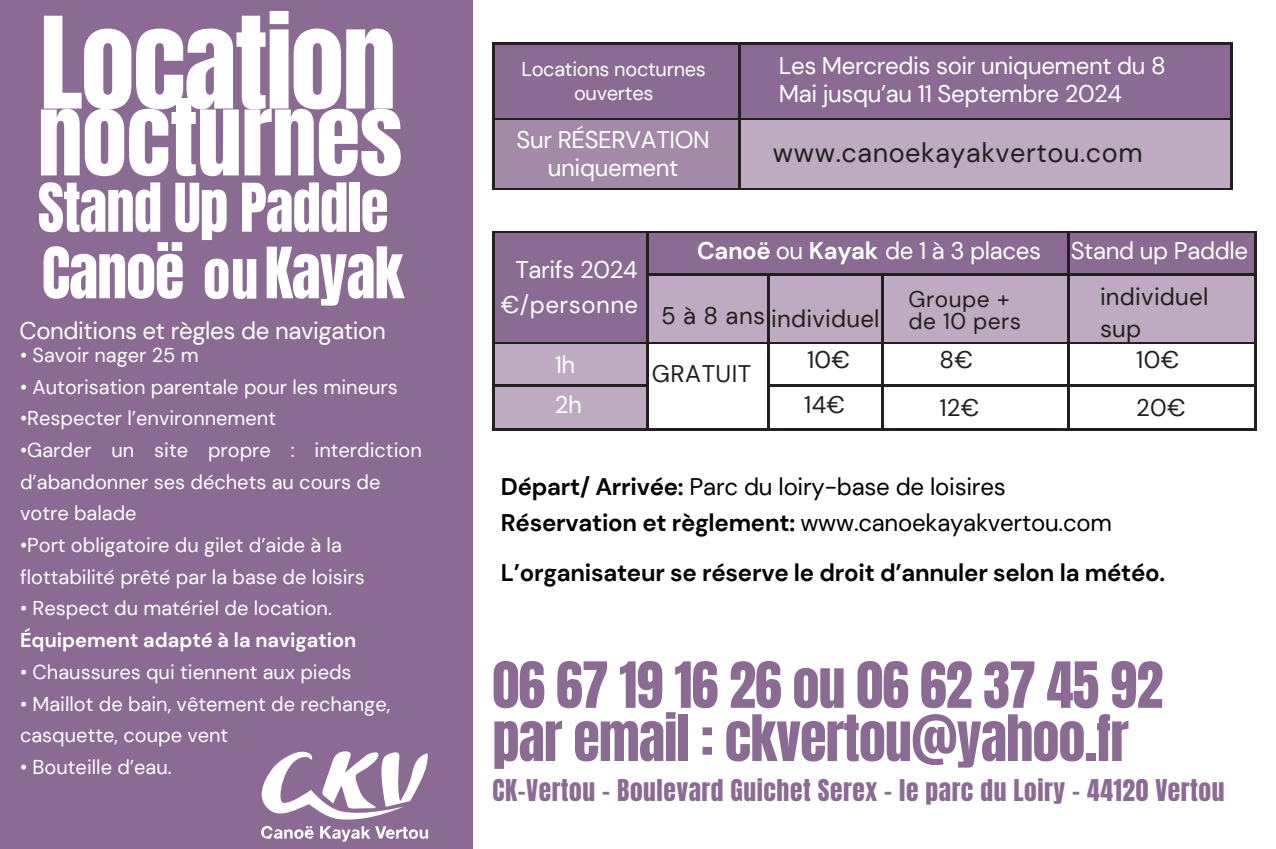
<style>
.page{position:relative;width:1276px;height:849px;background:#fff}
.page>*{position:absolute;margin:0;border:0;box-sizing:border-box;transform-origin:0 0}
.t1{font:108px "Anton";letter-spacing:-.015em;color:#fff}
.t2{font:90px "Anton";letter-spacing:-.005em;color:#fff}
.t3{font:60px "Anton";letter-spacing:-.015em;color:#fff}
.t4{font:57px "Anton";letter-spacing:-.015em;color:#fff}
.t5{font:54px/53.1px "Anton";letter-spacing:-.015em;color:#8b6b93}
.t6{font:54px "Anton";color:#fff}
.t7{font:27px "DM Sans";letter-spacing:.02em;color:#231f20}
.t8{font:25.5px "Anton";letter-spacing:.02em;color:#8b6b93}
.t9{font:24px/39.9px "DM Sans";letter-spacing:-.015em;color:#fff}
.t10{font:24px "DM Sans";letter-spacing:-.01em;color:#000}
.t11{font:24px/32.1px "DM Sans";letter-spacing:.01em;color:#231f20}
.t12{font:700 24px "DM Sans";letter-spacing:-.01em;color:#000}
.t13{font:24px "DM Sans";letter-spacing:.02em;color:#fff}
.t14{font:22.5px "DM Sans";letter-spacing:.02em;color:#231f20}
.t15{font:20.1px/31.8px "DM Sans";color:#fff}
.t16{font:700 20.1px "DM Sans";color:#fff}
.s1{font-weight:700}
</style>
<div class="page">
<div style="left:0;top:0;width:472px;height:848px;background:#8b6b93"></div>
<svg style="left:261px;top:751px;width:167px;height:90px"></svg>
<div style="left:494px;top:44px;width:736px;height:74px;background:#8b6b93"></div>
<div style="left:493px;top:119px;width:246px;height:70px;background:#a589a9"></div>
<div style="left:739px;top:119px;width:492px;height:70px;background:#bfabc1"></div>
<hr style="left:492px;top:43px;width:247px;height:1px;background:#231f20">
<hr style="left:492px;top:44px;width:2px;height:74px;background:#231f20">
<hr style="left:739px;top:43px;width:493px;height:1px;background:#231f20">
<hr style="left:738px;top:44px;width:2px;height:74px;background:#231f20">
<hr style="left:1230px;top:44px;width:2px;height:74px;background:#231f20">
<hr style="left:492px;top:118px;width:247px;height:2px;background:#231f20">
<hr style="left:492px;top:120px;width:2px;height:68px;background:#231f20">
<hr style="left:739px;top:118px;width:493px;height:2px;background:#231f20">
<hr style="left:738px;top:120px;width:2px;height:68px;background:#231f20">
<hr style="left:1230px;top:120px;width:2px;height:68px;background:#231f20">
<hr style="left:492px;top:188px;width:247px;height:2px;background:#231f20">
<hr style="left:739px;top:188px;width:493px;height:2px;background:#231f20">
<div style="left:494px;top:233px;width:760px;height:41px;background:#8b6b93"></div>
<svg style="left:494px;top:274px;width:760px;height:155px;fill:#bfabc1"></svg>
<hr style="left:493px;top:231px;width:154px;height:2px;background:#231f20">
<hr style="left:493px;top:233px;width:1px;height:41px;background:#231f20">
<hr style="left:493px;top:274px;width:1px;height:68px;background:#231f20">
<hr style="left:647px;top:231px;width:121px;height:2px;background:#231f20">
<hr style="left:646px;top:233px;width:2px;height:41px;background:#231f20">
<hr style="left:768px;top:231px;width:114px;height:2px;background:#231f20">
<hr style="left:882px;top:231px;width:186px;height:2px;background:#231f20">
<hr style="left:1068px;top:231px;width:187px;height:2px;background:#231f20">
<hr style="left:1067px;top:233px;width:1px;height:41px;background:#231f20">
<hr style="left:1254px;top:233px;width:1px;height:41px;background:#231f20">
<hr style="left:646px;top:274px;width:122px;height:1px;background:#231f20">
<hr style="left:646px;top:275px;width:2px;height:67px;background:#231f20">
<hr style="left:768px;top:274px;width:114px;height:1px;background:#231f20">
<hr style="left:767px;top:275px;width:2px;height:67px;background:#231f20">
<hr style="left:882px;top:274px;width:186px;height:1px;background:#231f20">
<hr style="left:881px;top:275px;width:1px;height:67px;background:#231f20">
<hr style="left:1068px;top:274px;width:187px;height:1px;background:#231f20">
<hr style="left:1067px;top:275px;width:1px;height:67px;background:#231f20">
<hr style="left:1254px;top:275px;width:1px;height:67px;background:#231f20">
<hr style="left:493px;top:342px;width:154px;height:2px;background:#231f20">
<hr style="left:493px;top:344px;width:1px;height:40px;background:#231f20">
<hr style="left:647px;top:342px;width:121px;height:2px;background:#231f20">
<hr style="left:646px;top:344px;width:2px;height:40px;background:#231f20">
<hr style="left:647px;top:429px;width:121px;height:1px;background:#231f20">
<hr style="left:768px;top:342px;width:114px;height:2px;background:#231f20">
<hr style="left:767px;top:344px;width:2px;height:40px;background:#231f20">
<hr style="left:882px;top:342px;width:186px;height:2px;background:#231f20">
<hr style="left:881px;top:344px;width:1px;height:40px;background:#231f20">
<hr style="left:1068px;top:342px;width:187px;height:2px;background:#231f20">
<hr style="left:1067px;top:344px;width:1px;height:40px;background:#231f20">
<hr style="left:1254px;top:344px;width:1px;height:40px;background:#231f20">
<hr style="left:493px;top:384px;width:155px;height:2px;background:#231f20">
<hr style="left:493px;top:386px;width:1px;height:43px;background:#231f20">
<hr style="left:646px;top:386px;width:2px;height:43px;background:#231f20">
<hr style="left:767px;top:384px;width:115px;height:2px;background:#231f20">
<hr style="left:767px;top:386px;width:2px;height:43px;background:#231f20">
<hr style="left:882px;top:384px;width:186px;height:2px;background:#231f20">
<hr style="left:881px;top:386px;width:1px;height:43px;background:#231f20">
<hr style="left:1068px;top:384px;width:187px;height:2px;background:#231f20">
<hr style="left:1067px;top:386px;width:1px;height:43px;background:#231f20">
<hr style="left:1254px;top:386px;width:1px;height:43px;background:#231f20">
<hr style="left:1068px;top:429px;width:187px;height:1px;background:#231f20">
<hr style="left:493px;top:429px;width:154px;height:1px;background:#231f20">
<hr style="left:768px;top:429px;width:114px;height:1px;background:#231f20">
<hr style="left:882px;top:429px;width:186px;height:1px;background:#231f20">
<p class="t1" style="left:40px;top:-14px;width:358px">Location</p>
<p class="t2" style="left:38px;top:73px;width:366px">nocturnes</p>
<p class="t4" style="left:38px;top:167px;width:352px">Stand Up Paddle</p>
<p class="t3" style="left:42px;top:230px;width:144px">Canoë</p>
<h5 class="t3" style="left:264px;top:230px;width:141px">Kayak</h5>
<p class="t6" style="left:203px;top:237px;width:56px">ou</p>
<p class="t9" style="left:19px;top:310px;width:368px">Conditions et règles de navigation</p>
<p class="t15" style="left:20px;top:339px;width:180px">• Savoir nager 25 m</p>
<h1 class="t15" style="left:20px;top:371px;width:379px">• Autorisation parentale pour les mineurs</h1>
<h2 class="t15" style="left:20px;top:402px;width:257px">•Respecter l’environnement</h2>
<h2 class="t15" style="left:20px;top:434px;width:403px">•Garder un site propre : interdiction d’abandonner ses déchets au cours de</h2>
<h2 class="t15" style="left:20px;top:497px;width:118px">votre balade</h2>
<h3 class="t15" style="left:20px;top:529px;width:346px">•Port obligatoire du gilet d’aide à la flottabilité prêté par la base de loisirs</h3>
<p class="t15" style="left:20px;top:592px;width:313px">• Respect du matériel de location.</p>
<p class="t16" style="left:20px;top:627px;width:338px">Équipement adapté à la navigation</p>
<p class="t15" style="left:20px;top:655px;width:333px">• Chaussures qui tiennent aux pieds</p>
<p class="t15" style="left:20px;top:687px;width:371px">• Maillot de bain, vêtement de rechange,</p>
<p class="t15" style="left:20px;top:719px;width:210px">casquette, coupe vent</p>
<p class="t15" style="left:20px;top:750px;width:153px">• Bouteille d’eau.</p>
<p class="t15" style="left:521px;top:58px;width:186px;line-height:23.4px;text-align:center">Locations nocturnes ouvertes</p>
<p class="t9" style="left:516px;top:126px;width:195px;line-height:27.9px;text-align:center">Sur RÉSERVATION uniquement</p>
<p class="t9" style="left:778px;top:46px;width:388px">Les Mercredis soir uniquement du 8</p>
<h4 class="t9" style="left:778px;top:74px;width:345px">Mai jusqu’au 11 Septembre 2024</h4>
<p class="t7" style="left:772px;top:135px;width:371px">www.canoekayakvertou.com</p>
<p class="t9" style="left:515px;top:250px;width:123px">Tarifs 2024</p>
<p class="t13" style="left:501px;top:289px;width:139px">€/personne</p>
<p class="t9" style="left:554px;top:344px;width:29px">1h<br>2h</p>
<p class="t9" style="left:697px;top:231px;width:345px"><span class="s1">Canoë</span> ou <span class="s1">Kayak</span> de 1 à 3 places</p>
<p class="t11" style="left:661px;top:300px;width:106px">5à8ans</p>
<p class="t11" style="left:771px;top:302px;width:110px">individuel</p>
<p class="t11" style="left:651px;top:357px;width:101px">GRATUIT</p>
<p class="t11" style="left:807px;top:343px;width:44px">10€</p>
<p class="t11" style="left:804px;top:388px;width:42px">14€</p>
<p class="t14" style="left:908px;top:284px;width:103px">Groupe +</p>
<p class="t14" style="left:908px;top:307px;width:114px">de 10 pers</p>
<p class="t11" style="left:939px;top:343px;width:35px">8€</p>
<p class="t11" style="left:939px;top:391px;width:42px">12€</p>
<p class="t9" style="left:1070px;top:231px;width:179px">Stand up Paddle</p>
<p class="t11" style="left:1099px;top:280px;width:110px">individuel sup</p>
<p class="t11" style="left:1136px;top:343px;width:44px">10€</p>
<p class="t11" style="left:1136px;top:391px;width:51px">20€</p>
<p class="t10" style="left:501px;top:470px;width:506px"><span class="s1">Départ/ Arrivée:</span> Parc du loiry-base de loisires</p>
<h6 class="t10" style="left:501px;top:507px;width:612px"><span class="s1">Réservation et règlement:</span> www.canoekayakvertou.com</h6>
<p class="t12" style="left:501px;top:556px;width:665px">L’organisateur se réserve le droit d’annuler selon la météo.</p>
<p class="t5" style="left:492px;top:659px;width:672px">06 67 19 16 26 ou 06 62 37 45 92 par email : ckvertou@yahoo.fr</p>
<p class="t8" style="left:492px;top:772px;width:733px">CK-Vertou - Boulevard Guichet Serex - le parc du Loiry - 44120 Vertou</p>
</div>
